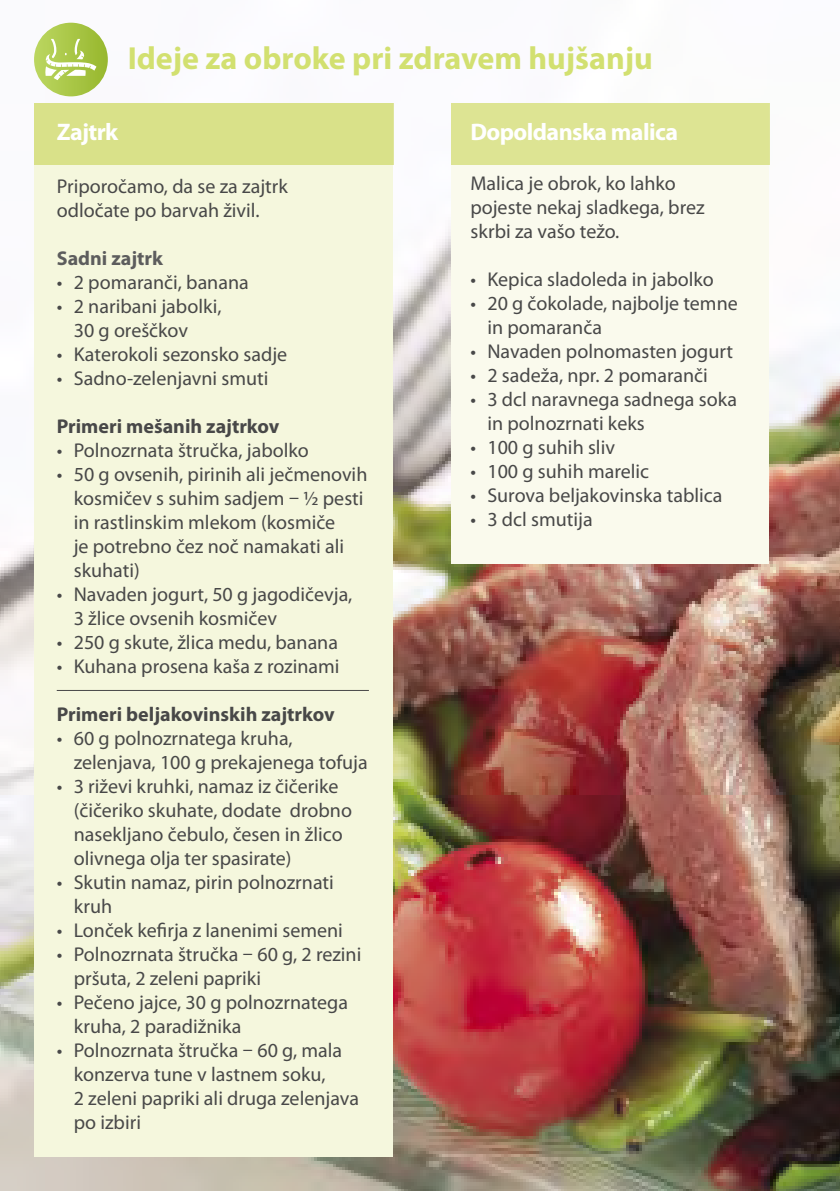
<style>
.page{position:relative;width:840px;height:1191px;background:#fff}
.page>*{position:absolute;margin:0;border:0;box-sizing:border-box;transform-origin:0 0}
.t1{font:700 32px "Myriad Pro";color:#d2e070}
.t2{font:700 24px "Myriad Pro";letter-spacing:-.025em;color:#fff}
.t3{font:20px/24px "Myriad Pro";color:#484848}
.t4{font:700 20px "Myriad Pro";color:#484848}
.t5{font:700 20px "Myriad Pro";color:#5d5d5d}
</style>
<div class="page">
<img style="left:0;top:22px;width:839px;height:1169px">
<div style="left:34px;top:103px;width:359px;height:1054px;background:#f5f7dd"></div>
<div style="left:34px;top:103px;width:359px;height:61px;background:#d9e189"></div>
<div style="left:451px;top:103px;width:317px;height:461px;background:#fafaed"></div>
<div style="left:451px;top:103px;width:317px;height:61px;background:#dde493"></div>
<hr style="left:839px;top:103px;width:1px;height:1062px;background:#f5f7dd">
<hr style="left:839px;top:103px;width:1px;height:61px;background:#e2e99f">
<hr style="left:57px;top:690px;width:312px;height:1px;background:#484848">
<svg style="left:34px;top:23px;width:74px;height:73px;background:#aac749"></svg>
<svg style="left:45px;top:39px;width:51px;height:41px"></svg>
<h1 class="t1" style="left:128px;top:38px;width:526px">Ideje za obroke pri zdravem hujšanju</h1>
<p class="t2" style="left:57px;top:116px;width:63px">Zajtrk</p>
<p class="t3" style="left:57px;top:174px;width:232px">Priporočamo, da se za zajtrk odločate po barvah živil.</p>
<p class="t5" style="left:57px;top:245px;width:108px">Sadni zajtrk</p>
<p class="t3" style="left:57px;top:270px;width:193px">• 2 pomaranči, banana</p>
<p class="t3" style="left:74px;top:294px;width:149px;text-indent:-17px">• 2 naribani jabolki,<br>30 g oreščkov</p>
<p class="t3" style="left:57px;top:342px;width:232px">• Katerokoli sezonsko sadje</p>
<p class="t3" style="left:57px;top:366px;width:213px">• Sadno-zelenjavni smuti</p>
<p class="t4" style="left:57px;top:413px;width:224px">Primeri mešanih zajtrkov</p>
<p class="t3" style="left:57px;top:438px;width:253px">• Polnozrnata štručka, jabolko</p>
<p class="t3" style="left:74px;top:462px;width:295px;text-indent:-17px">• 50 g ovsenih, pirinih ali ječmenovih kosmičev s suhim sadjem – ½ pesti in rastlinskim mlekom (kosmiče<br>je potrebno čez noč namakati ali skuhati)</p>
<p class="t3" style="left:74px;top:582px;width:280px;text-indent:-17px">• Navaden jogurt, 50 g jagodičevja,<br>3 žlice ovsenih kosmičev</p>
<p class="t3" style="left:57px;top:630px;width:283px">• 250 g skute, žlica medu, banana</p>
<p class="t3" style="left:57px;top:654px;width:284px">• Kuhana prosena kaša z rozinami</p>
<p class="t4" style="left:57px;top:701px;width:279px">Primeri beljakovinskih zajtrkov</p>
<p class="t3" style="left:74px;top:726px;width:295px;text-indent:-17px">• 60 g polnozrnatega kruha, zelenjava, 100 g prekajenega tofuja</p>
<p class="t3" style="left:74px;top:774px;width:279px;text-indent:-17px">• 3 riževi kruhki, namaz iz čičerike (čičeriko skuhate, dodate drobno nasekljano čebulo, česen in žlico olivnega olja ter spasirate)</p>
<p class="t3" style="left:74px;top:870px;width:261px;text-indent:-17px">• Skutin namaz, pirin polnozrnati kruh</p>
<p class="t3" style="left:57px;top:918px;width:287px">• Lonček kefirja z lanenimi semeni</p>
<p class="t3" style="left:74px;top:942px;width:289px;text-indent:-17px">• Polnozrnata štručka – 60 g, 2 rezini pršuta, 2 zeleni papriki</p>
<p class="t3" style="left:74px;top:990px;width:276px;text-indent:-17px">• Pečeno jajce, 30 g polnozrnatega kruha, 2 paradižnika</p>
<p class="t3" style="left:74px;top:1038px;width:287px;text-indent:-17px">• Polnozrnata štručka – 60 g, mala konzerva tune v lastnem soku,<br>2 zeleni papriki ali druga zelenjava po izbiri</p>
<p class="t2" style="left:470px;top:116px;width:209px">Dopoldanska malica</p>
<p class="t3" style="left:470px;top:171px;width:235px">Malica je obrok, ko lahko pojeste nekaj sladkega, brez skrbi za vašo težo.</p>
<p class="t3" style="left:470px;top:267px;width:245px">• Kepica sladoleda in jabolko</p>
<p class="t3" style="left:487px;top:291px;width:252px;text-indent:-17px">• 20 g čokolade, najbolje temne in pomaranča</p>
<p class="t3" style="left:470px;top:339px;width:264px">• Navaden polnomasten jogurt</p>
<p class="t3" style="left:470px;top:363px;width:239px">• 2 sadeža, npr. 2 pomaranči</p>
<p class="t3" style="left:487px;top:387px;width:251px;text-indent:-17px">• 3 dcl naravnega sadnega soka in polnozrnati keks</p>
<p class="t3" style="left:470px;top:435px;width:146px">• 100 g suhih sliv</p>
<p class="t3" style="left:470px;top:459px;width:180px">• 100 g suhih marelic</p>
<p class="t3" style="left:470px;top:483px;width:253px">• Surova beljakovinska tablica</p>
<p class="t3" style="left:470px;top:507px;width:124px">• 3 dcl smutija</p>
</div>
